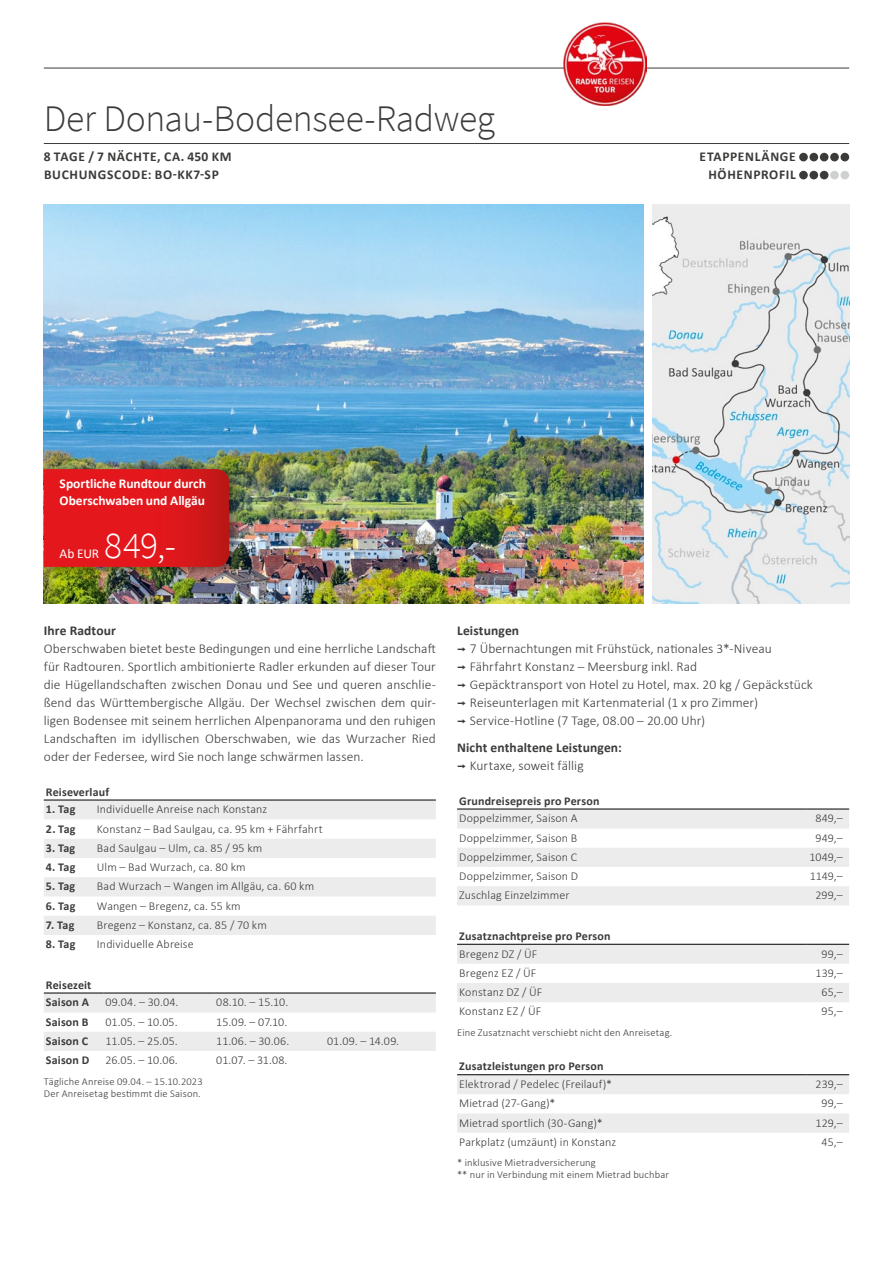
<style>
.page{position:relative;width:893px;height:1263px;background:#fff}
.page>*{position:absolute;margin:0;border:0;box-sizing:border-box;transform-origin:0 0}
.t1{font:300 37.5px "Source Sans Pro";letter-spacing:-.01em;color:#3b3b3a}
.t2{font:300 37.5px "Source Sans Pro";color:#fff}
.t3{font:300 13.5px/18px "Calibri";letter-spacing:.005em;color:#3b3b3a;text-align:justify}
.t4{font:700 13.5px/18px "Calibri";letter-spacing:.04em;color:#3b3b3a}
.t5{font:700 13.5px/18px "Calibri";letter-spacing:.01em;color:#3b3b3a}
.t6{font:700 13.5px/17.2px "Calibri";letter-spacing:-.005em;color:#fff}
.t7{font:13.5px "Calibri";color:#fff}
.t8{font:300 12px "Calibri";letter-spacing:.01em;color:#3b3b3a}
.t9{font:700 12px/17.7px "Calibri";letter-spacing:.015em;color:#3b3b3a}
.t10{font:300 10.5px/12px "Calibri";letter-spacing:.015em;color:#3b3b3a}
.s1{font-weight:700}
.s2{font-family:"Interstate";font-weight:400}
.s3{font-weight:300}
</style>
<div class="page">
<img style="left:44px;top:204px;width:600px;height:400px">
<img style="left:652px;top:204px;width:197px;height:400px">
<div style="left:40px;top:463px;width:205px;height:116px;background:#000;opacity:.45"></div>
<svg style="left:44px;top:469px;width:185px;height:98px;background:#dc171b"></svg>
<hr style="left:44px;top:143px;width:805px;height:1px;background:#3b3b3a">
<hr style="left:44px;top:68px;width:805px;height:1px;background:#3b3b3a">
<div style="left:799px;top:153px;width:9px;height:8px;background:#3b3b3a;border-radius:50%"></div>
<div style="left:809px;top:153px;width:9px;height:8px;background:#3b3b3a;border-radius:50%"></div>
<div style="left:820px;top:153px;width:8px;height:8px;background:#3b3b3a;border-radius:50%"></div>
<div style="left:830px;top:153px;width:9px;height:8px;background:#3b3b3a;border-radius:50%"></div>
<div style="left:840px;top:153px;width:9px;height:8px;background:#3b3b3a;border-radius:50%"></div>
<div style="left:799px;top:171px;width:9px;height:8px;background:#3b3b3a;border-radius:50%"></div>
<div style="left:809px;top:171px;width:9px;height:8px;background:#3b3b3a;border-radius:50%"></div>
<div style="left:820px;top:171px;width:8px;height:8px;background:#3b3b3a;border-radius:50%"></div>
<div style="left:830px;top:171px;width:9px;height:8px;background:#cfd0d0;border-radius:50%"></div>
<div style="left:840px;top:171px;width:9px;height:8px;background:#cfd0d0;border-radius:50%"></div>
<img style="left:564px;top:23px;width:83px;height:83px">
<svg style="left:44px;top:801px;width:392px;height:134px;fill:#ececed"></svg>
<hr style="left:44px;top:800px;width:51px;height:1px;background:#000">
<hr style="left:95px;top:800px;width:341px;height:1px;background:#000">
<svg style="left:44px;top:994px;width:392px;height:57px"></svg>
<hr style="left:44px;top:993px;width:59px;height:1px;background:#000">
<hr style="left:103px;top:993px;width:111px;height:1px;background:#000">
<hr style="left:214px;top:993px;width:111px;height:1px;background:#000">
<hr style="left:325px;top:993px;width:111px;height:1px;background:#000">
<svg style="left:457px;top:810px;width:392px;height:95px"></svg>
<hr style="left:457px;top:809px;width:349px;height:1px;background:#000">
<hr style="left:806px;top:809px;width:43px;height:1px;background:#000">
<svg style="left:457px;top:945px;width:392px;height:57px"></svg>
<hr style="left:457px;top:944px;width:349px;height:1px;background:#000">
<hr style="left:806px;top:944px;width:43px;height:1px;background:#000">
<svg style="left:457px;top:1075px;width:392px;height:58px"></svg>
<hr style="left:457px;top:1074px;width:349px;height:1px;background:#000">
<hr style="left:806px;top:1074px;width:43px;height:1px;background:#000">
<h1 class="t1" style="left:44px;top:96px;width:453px">Der Donau-Bodensee-Radweg</h1>
<p class="t4" style="left:44px;top:147px;width:189px">8 TAGE / 7 NÄCHTE, CA. 450 KM<br>BUCHUNGSCODE: BO-KK7-SP</p>
<p class="t6" style="left:60px;top:474px;width:148px">Sportliche Rundtour durch<br>Oberschwaben und Allgäu</p>
<h1 class="t2" style="left:104px;top:522px;width:73px">849,-</h1>
<p class="t7" style="left:60px;top:544px;width:41px">Ab EUR</p>
<p class="t4" style="left:700px;top:147px;width:98px;text-align:right">ETAPPENLÄNGE<br>HÖHENPROFIL</p>
<p class="t5" style="left:44px;top:621px;width:74px">Ihre Radtour</p>
<p class="t3" style="left:44px;top:640px;width:394px">Oberschwaben bietet beste Bedingungen und eine herrliche Landschaft für Radtouren. Sportlich ambitionierte Radler erkunden auf dieser Tour die Hügellandschaften zwischen Donau und See und queren anschlie&shy;ßend das Württembergische Allgäu. Der Wechsel zwischen dem quir&shy;ligen Bodensee mit seinem herrlichen Alpenpanorama und den ruhigen Landschaften im idyllischen Oberschwaben, wie das Wurzacher Ried oder der Federsee, wird Sie noch lange schwärmen lassen.</p>
<p class="t9" style="left:46px;top:782px;width:65px">Reiseverlauf</p>
<p class="t9" style="left:46px;top:800px;width:31px">1. Tag</p>
<p class="t8" style="left:97px;top:802px;width:172px">Individuelle Anreise nach Konstanz</p>
<p class="t9" style="left:46px;top:819px;width:31px">2. Tag</p>
<p class="t8" style="left:97px;top:821px;width:227px">Konstanz – Bad Saulgau, ca. 95 km + Fährfahrt</p>
<p class="t9" style="left:46px;top:839px;width:31px">3. Tag</p>
<p class="t8" style="left:97px;top:840px;width:167px">Bad Saulgau – Ulm, ca. 85 / 95 km</p>
<p class="t9" style="left:46px;top:858px;width:31px">4. Tag</p>
<p class="t8" style="left:97px;top:860px;width:150px">Ulm – Bad Wurzach, ca. 80 km</p>
<p class="t9" style="left:46px;top:877px;width:31px">5. Tag</p>
<p class="t8" style="left:97px;top:879px;width:219px">Bad Wurzach – Wangen im Allgäu, ca. 60 km</p>
<p class="t9" style="left:46px;top:896px;width:31px">6. Tag</p>
<p class="t8" style="left:97px;top:898px;width:145px">Wangen – Bregenz, ca. 55 km</p>
<p class="t9" style="left:46px;top:916px;width:30px">7. Tag</p>
<p class="t8" style="left:97px;top:917px;width:171px">Bregenz – Konstanz, ca. 85 / 70 km</p>
<p class="t9" style="left:46px;top:935px;width:31px">8. Tag</p>
<p class="t8" style="left:97px;top:937px;width:98px">Individuelle Abreise</p>
<p class="t9" style="left:46px;top:975px;width:47px">Reisezeit<br>Saison A</p>
<p class="t8" style="left:105px;top:995px;width:75px">09.04. – 30.04.</p>
<p class="t8" style="left:216px;top:995px;width:74px">08.10. – 15.10.</p>
<p class="t9" style="left:46px;top:1012px;width:44px">Saison B</p>
<p class="t8" style="left:105px;top:1014px;width:74px">01.05. – 10.05.</p>
<p class="t8" style="left:216px;top:1014px;width:73px">15.09. – 07.10.</p>
<p class="t9" style="left:46px;top:1032px;width:44px">Saison C</p>
<p class="t8" style="left:105px;top:1033px;width:74px">11.05. – 25.05.</p>
<p class="t8" style="left:216px;top:1033px;width:75px">11.06. – 30.06.</p>
<p class="t8" style="left:327px;top:1033px;width:74px">01.09. – 14.09.</p>
<p class="t9" style="left:46px;top:1051px;width:45px">Saison D</p>
<p class="t8" style="left:105px;top:1053px;width:74px">26.05. – 10.06.</p>
<p class="t8" style="left:216px;top:1053px;width:73px">01.07. – 31.08.</p>
<p class="t10" style="left:44px;top:1075px;width:160px">Tägliche Anreise 09.04. – 15.10.2023<br>Der Anreisetag bestimmt die Saison.</p>
<p class="t3" style="left:457px;top:622px;width:357px;text-align:left"><span class="s1">Leistungen<br></span><span class="s2">¬</span> 7 Übernachtungen mit Frühstück, nationales 3*-Niveau<br><span class="s2">¬</span> Fährfahrt Konstanz – Meersburg inkl. Rad<br><span class="s2">¬</span> Gepäcktransport von Hotel zu Hotel, max. 20 kg / Gepäckstück <span class="s2">¬</span> Reiseunterlagen mit Kartenmaterial (1 x pro Zimmer)<br><span class="s2">¬</span> Service-Hotline (7 Tage, 08.00 – 20.00 Uhr)</p>
<p class="t5" style="left:457px;top:738px;width:166px">Nicht enthaltene Leistungen: <span class="s2">¬</span> <span class="s3">Kurtaxe, soweit fällig</span></p>
<p class="t9" style="left:459px;top:791px;width:142px">Grundreisepreis pro Person</p>
<p class="t8" style="left:459px;top:811px;width:120px">Doppelzimmer, Saison A</p>
<p class="t8" style="left:815px;top:811px;width:29px">849,–</p>
<p class="t8" style="left:459px;top:830px;width:120px">Doppelzimmer, Saison B</p>
<p class="t8" style="left:815px;top:830px;width:29px">949,–</p>
<p class="t8" style="left:459px;top:849px;width:120px">Doppelzimmer, Saison C</p>
<p class="t8" style="left:809px;top:849px;width:35px">1049,–</p>
<p class="t8" style="left:459px;top:869px;width:120px">Doppelzimmer, Saison D</p>
<p class="t8" style="left:810px;top:869px;width:34px">1149,–</p>
<p class="t8" style="left:459px;top:888px;width:112px">Zuschlag Einzelzimmer</p>
<p class="t8" style="left:815px;top:888px;width:29px">299,–</p>
<p class="t9" style="left:459px;top:927px;width:153px">Zusatznachtpreise pro Person</p>
<p class="t8" style="left:459px;top:946px;width:80px">Bregenz DZ / ÜF</p>
<p class="t8" style="left:822px;top:946px;width:23px">99,–</p>
<p class="t8" style="left:459px;top:965px;width:79px">Bregenz EZ / ÜF</p>
<p class="t8" style="left:815px;top:965px;width:29px">139,–</p>
<p class="t8" style="left:459px;top:985px;width:85px">Konstanz DZ / ÜF</p>
<p class="t8" style="left:821px;top:985px;width:23px">65,–</p>
<p class="t8" style="left:459px;top:1004px;width:84px">Konstanz EZ / ÜF</p>
<p class="t8" style="left:822px;top:1004px;width:23px">95,–</p>
<p class="t10" style="left:457px;top:1026px;width:217px">Eine Zusatznacht verschiebt nicht den Anreisetag.</p>
<p class="t9" style="left:459px;top:1057px;width:146px">Zusatzleistungen pro Person</p>
<p class="t8" style="left:459px;top:1077px;width:154px">Elektrorad / Pedelec (Freilauf)*</p>
<p class="t8" style="left:816px;top:1077px;width:29px">239,–</p>
<p class="t8" style="left:459px;top:1096px;width:98px">Mietrad (27-Gang)*</p>
<p class="t8" style="left:822px;top:1096px;width:23px">99,–</p>
<p class="t8" style="left:459px;top:1115px;width:145px">Mietrad sportlich (30-Gang)*</p>
<p class="t8" style="left:815px;top:1115px;width:29px">129,–</p>
<p class="t8" style="left:459px;top:1134px;width:158px">Parkplatz (umzäunt) in Konstanz</p>
<p class="t8" style="left:822px;top:1134px;width:23px">45,–</p>
<p class="t10" style="left:457px;top:1157px;width:213px">* inklusive Mietradversicherung<br>** nur in Verbindung mit einem Mietrad buchbar</p>
</div>
